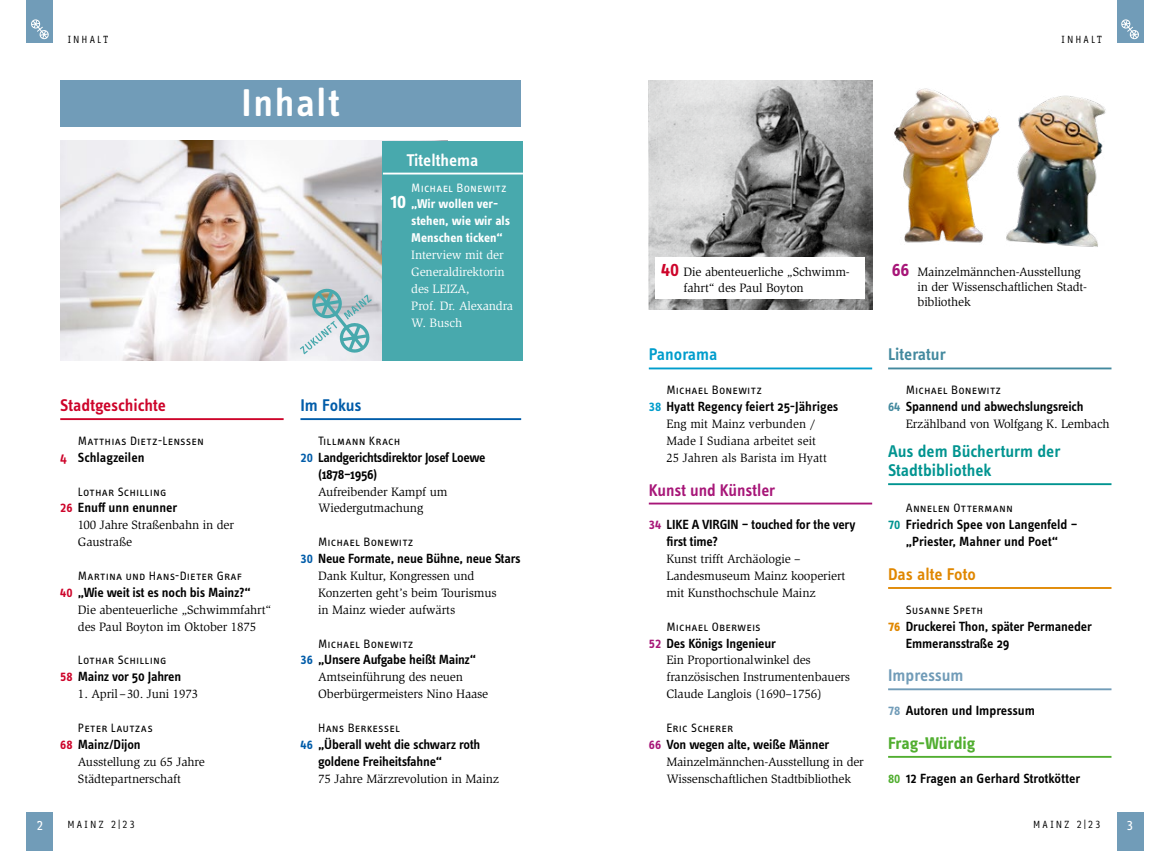
<style>
.page{position:relative;width:1170px;height:851px;background:#fff}
.page>*{position:absolute;margin:0;border:0;box-sizing:border-box;transform-origin:0 0}
.t1{font:600 40px "Info Text Pro";letter-spacing:.04em;color:#fff}
.t2{font:600 17.5px/18.8px "Info Text Pro";color:#009490}
.t3{font:600 17.5px "Info Text Pro";color:#a71678}
.t4{font:600 17.5px "Info Text Pro";letter-spacing:-.01em;color:#cd042a}
.t5{font:600 17.5px "Info Text Pro";letter-spacing:-.01em;color:#e08700}
.t6{font:700 17.5px "Info Text Pro";letter-spacing:-.005em;color:#51ae30}
.t7{font:600 17.5px "Info Text Pro";letter-spacing:-.005em;color:#fff}
.t8{font:600 17.5px "Info Text Pro";letter-spacing:-.01em;color:#43899e}
.t9{font:600 17.5px "Info Text Pro";letter-spacing:-.005em;color:#719cb8}
.t10{font:600 17.5px "Info Text Pro";color:#009dcc}
.t11{font:600 17.5px "Info Text Pro";letter-spacing:-.01em;color:#005ca9}
.t12{font:600 13.75px/16.9px "Info Text Pro";letter-spacing:-.015em;color:#000}
.t13{font:700 13.12px/16.9px "Info Text Pro";color:#fff}
.t14{font:12.5px/16.9px "Slimbach Std";letter-spacing:-.01em;color:#000}
.t15{font:12.5px "Info Text Pro";letter-spacing:.01em;color:#000}
.t16{font:12.5px/16.9px "Slimbach Std";letter-spacing:-.01em;color:#fff}
.t17{font:12.5px "Info Text Pro";letter-spacing:.01em;color:#fff}
.t18{font:500 12.5px "Info Corr Pro";color:#fff}
.t19{font:10px "Info Corr Pro";letter-spacing:.185em;color:#000}
.s1{font-size:20px}
.s2{color:#cd042a}
.s3{color:#005ca9}
.s4{font-family:"Info Text Pro";font-weight:600;font-size:20px;color:#cd042a}
.s5{color:#009dcc}
.s6{color:#a71678}
.s7{font-family:"Info Text Pro";font-weight:600;font-size:20px;color:#a71678}
.s8{color:#43899e}
.s9{color:#009490}
.s10{font-weight:700;color:#e08700}
.s11{color:#719cb8}
.s12{color:#51ae30}
.s13{font-size:13px}
</style>
<div class="page">
<div style="left:27px;top:812px;width:26px;height:38px;background:#719cb8"></div>
<div style="left:1116px;top:812px;width:27px;height:38px;background:#719cb8"></div>
<div style="left:1116px;top:0;width:27px;height:43px;background:#719cb8"></div>
<svg style="left:1121px;top:19px;width:18px;height:21px"></svg>
<div style="left:27px;top:0;width:26px;height:43px;background:#719cb8"></div>
<svg style="left:31px;top:19px;width:18px;height:21px"></svg>
<div style="left:60px;top:80px;width:461px;height:46px;background:#719cb8"></div>
<img style="left:60px;top:141px;width:323px;height:219px">
<div style="left:383px;top:141px;width:140px;height:219px;background:#48a9ad"></div>
<hr style="left:383px;top:173px;width:140px;height:1px;background:#fff">
<hr style="left:60px;top:418px;width:223px;height:2px;background:#cd042a">
<hr style="left:300px;top:418px;width:221px;height:2px;background:#005ca9">
<hr style="left:648px;top:367px;width:224px;height:2px;background:#009dcc">
<hr style="left:648px;top:502px;width:224px;height:2px;background:#a71678">
<hr style="left:888px;top:367px;width:223px;height:2px;background:#43899e">
<hr style="left:888px;top:483px;width:223px;height:2px;background:#009490">
<hr style="left:888px;top:587px;width:223px;height:2px;background:#e08700">
<hr style="left:888px;top:688px;width:223px;height:2px;background:#719cb8">
<hr style="left:888px;top:755px;width:223px;height:2px;background:#51ae30">
<img style="left:648px;top:80px;width:224px;height:230px">
<div style="left:656px;top:256px;width:209px;height:42px;background:#fff"></div>
<svg style="left:300px;top:287px;width:72px;height:67px;background:#b7cdd1"></svg>
<img style="left:894px;top:88px;width:104px;height:155px">
<img style="left:998px;top:95px;width:108px;height:152px">
<p class="t19" style="left:67px;top:33px;width:43px">INHALT</p>
<p class="t19" style="left:1061px;top:33px;width:43px">INHALT</p>
<h1 class="t1" style="left:241px;top:79px;width:100px">Inhalt</h1>
<h2 class="t7" style="left:406px;top:149px;width:74px">Titelthema</h2>
<p class="t17" style="left:411px;top:180px;width:97px">Michael Bonewitz</p>
<p class="t13" style="left:411px;top:195px;width:100px;text-indent:-21px"><span class="s1">10</span> „Wir wollen ver&shy;stehen, wie wir als<br>Menschen ticken“</p>
<p class="t16" style="left:411px;top:246px;width:103px">Interview mit der<br>Generaldirektorin des LEIZA,<br>Prof. Dr. Alexandra<br>W. Busch</p>
<h2 class="t4" style="left:60px;top:395px;width:107px">Stadtgeschichte</h2>
<p class="t15" style="left:78px;top:433px;width:127px">Matthias Dietz-Lenssen</p>
<p class="t12" style="left:60px;top:448px;width:86px"><span class="s2">4</span> Schlagzeilen</p>
<p class="t15" style="left:78px;top:484px;width:90px">Lothar Schilling</p>
<p class="t12" style="left:60px;top:499px;width:119px"><span class="s2">26</span> Enuff unn enunner</p>
<p class="t14" style="left:78px;top:516px;width:158px">100 Jahre Straßenbahn in der<br>Gaustraße</p>
<p class="t15" style="left:78px;top:568px;width:166px">Martina und Hans-Dieter Graf</p>
<p class="t12" style="left:60px;top:583px;width:192px"><span class="s2">40</span> „Wie weit ist es noch bis Mainz?“</p>
<p class="t14" style="left:78px;top:601px;width:195px">Die abenteuerliche „Schwimmfahrt“ des Paul Boyton im Oktober 1875</p>
<p class="t15" style="left:78px;top:652px;width:90px">Lothar Schilling</p>
<p class="t12" style="left:60px;top:668px;width:122px"><span class="s2">58</span> Mainz vor 50 Jahren</p>
<p class="t14" style="left:78px;top:685px;width:122px">1. April–30. Juni 1973</p>
<p class="t15" style="left:78px;top:720px;width:76px">Peter Lautzas</p>
<p class="t12" style="left:60px;top:735px;width:82px"><span class="s2">68</span> Mainz/Dijon</p>
<p class="t14" style="left:78px;top:753px;width:128px">Ausstellung zu 65 Jahre<br>Städtepartnerschaft</p>
<h2 class="t11" style="left:300px;top:395px;width:63px">Im Fokus</h2>
<p class="t15" style="left:318px;top:433px;width:84px">Tillmann Krach</p>
<p class="t12" style="left:318px;top:448px;width:169px;text-indent:-18px"><span class="s3">20</span> Landgerichtsdirektor Josef Loewe (1878–1956)</p>
<p class="t14" style="left:318px;top:483px;width:131px">Aufreibender Kampf um<br>Wiedergutmachung</p>
<p class="t15" style="left:318px;top:534px;width:97px">Michael Bonewitz</p>
<p class="t12" style="left:300px;top:549px;width:222px"><span class="s3">30</span> Neue Formate, neue Bühne, neue Stars</p>
<p class="t14" style="left:318px;top:567px;width:180px">Dank Kultur, Kongressen und<br>Konzerten geht’s beim Tourismus in Mainz wieder aufwärts</p>
<p class="t15" style="left:318px;top:635px;width:97px">Michael Bonewitz</p>
<p class="t12" style="left:300px;top:651px;width:177px"><span class="s3">36</span> „Unsere Aufgabe heißt Mainz“</p>
<p class="t14" style="left:318px;top:668px;width:171px">Amtseinführung des neuen<br>Oberbürgermeisters Nino Haase</p>
<p class="t15" style="left:318px;top:720px;width:83px">Hans Berkessel</p>
<p class="t12" style="left:318px;top:735px;width:163px;text-indent:-18px"><span class="s3">46</span> „Überall weht die schwarz roth goldene Freiheitsfahne“</p>
<p class="t14" style="left:318px;top:770px;width:182px">75 Jahre Märzrevolution in Mainz</p>
<p class="t14" style="left:683px;top:264px;width:168px;line-height:15.6px;text-indent:-22px"><span class="s4">40</span> Die abenteuerliche „Schwimm&shy;fahrt“ des Paul Boyton</p>
<h2 class="t10" style="left:648px;top:344px;width:70px">Panorama</h2>
<p class="t15" style="left:666px;top:382px;width:97px">Michael Bonewitz</p>
<p class="t12" style="left:648px;top:398px;width:191px"><span class="s5">38</span> Hyatt Regency feiert 25-Jähriges</p>
<p class="t14" style="left:666px;top:415px;width:162px">Eng mit Mainz verbunden /<br>Made I Sudiana arbeitet seit<br>25 Jahren als Barista im Hyatt</p>
<h2 class="t3" style="left:648px;top:479px;width:128px">Kunst und Künstler</h2>
<p class="t12" style="left:666px;top:516px;width:190px;text-indent:-18px"><span class="s6">34</span> LIKE A VIRGIN – touched for the very first time?</p>
<p class="t14" style="left:666px;top:550px;width:180px">Kunst trifft Archäologie –<br>Landesmuseum Mainz kooperiert mit Kunsthochschule Mainz</p>
<p class="t15" style="left:666px;top:619px;width:96px">Michael Oberweis</p>
<p class="t12" style="left:648px;top:634px;width:129px"><span class="s6">52</span> Des Königs Ingenieur</p>
<p class="t14" style="left:666px;top:651px;width:185px">Ein Proportionalwinkel des französischen Instrumentenbauers<br>Claude Langlois (1690–1756)</p>
<p class="t15" style="left:666px;top:720px;width:68px">Eric Scherer</p>
<p class="t12" style="left:648px;top:735px;width:182px"><span class="s6">66</span> Von wegen alte, weiße Männer</p>
<p class="t14" style="left:666px;top:753px;width:199px">Mainzelmännchen-Ausstellung in der<br>Wissenschaftlichen Stadtbibliothek</p>
<p class="t14" style="left:917px;top:264px;width:171px;line-height:15px;text-indent:-26px"><span class="s7">66</span> Mainzelmännchen-Ausstellung in der Wissenschaftlichen Stadt&shy;bibliothek</p>
<h2 class="t8" style="left:888px;top:344px;width:59px">Literatur</h2>
<p class="t15" style="left:905px;top:382px;width:97px">Michael Bonewitz</p>
<p class="t12" style="left:888px;top:398px;width:197px"><span class="s8">64</span> Spannend und abwechslungsreich</p>
<p class="t14" style="left:905px;top:415px;width:205px">Erzählband von Wolfgang K. Lembach</p>
<h2 class="t2" style="left:888px;top:442px;width:174px">Aus dem Bücherturm der<br>Stadtbibliothek</h2>
<p class="t15" style="left:905px;top:500px;width:109px">Annelen Ottermann</p>
<p class="t12" style="left:888px;top:516px;width:191px;text-align:center"><span class="s9">70</span> Friedrich Spee von Langenfeld – „Priester, Mahner und Poet“</p>
<h2 class="t5" style="left:888px;top:563px;width:89px">Das alte Foto</h2>
<p class="t15" style="left:905px;top:602px;width:79px">Susanne Speth</p>
<p class="t12" style="left:905px;top:617px;width:188px;text-indent:-18px"><span class="s10">76</span> Druckerei Thon, später Permaneder<br>Emmeransstraße 29</p>
<h2 class="t9" style="left:888px;top:665px;width:77px">Impressum</h2>
<p class="t12" style="left:888px;top:701px;width:148px"><span class="s11">78</span> Autoren und Impressum</p>
<h2 class="t6" style="left:888px;top:732px;width:89px">Frag-Würdig</h2>
<p class="t12" style="left:888px;top:769px;width:194px"><span class="s12">80</span> 12 Fragen an Gerhard Strotkötter</p>
<p class="t18" style="left:36px;top:817px;width:9px">2</p>
<p class="t19" style="left:67px;top:818px;width:69px">MAINZ 2<span class="s13">|</span>23</p>
<p class="t19" style="left:1033px;top:818px;width:69px">MAINZ 2<span class="s13">|</span>23</p>
<p class="t18" style="left:1126px;top:817px;width:9px">3</p>
</div>
